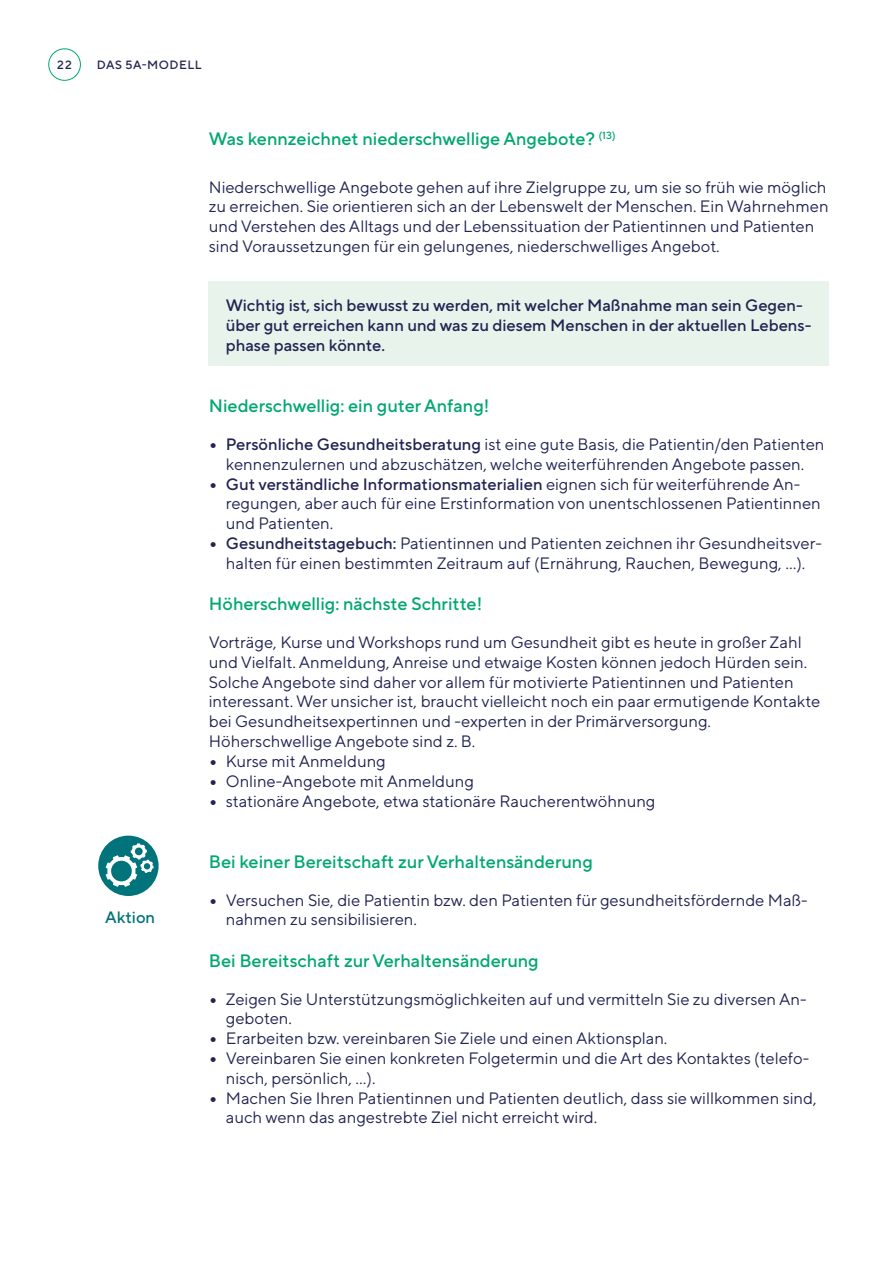
<style>
.page{position:relative;width:893px;height:1263px;background:#fff}
.page>*{position:absolute;margin:0;border:0;box-sizing:border-box;transform-origin:0 0}
.t1{font:500 18px "TT Norms Pro";color:#00a870}
.t2{font:16.5px/19.8px "TT Norms Pro";color:#222453}
.t3{font:500 16.5px/19.8px "TT Norms Pro";color:#222453}
.t4{font:500 16.5px "TT Norms Pro";color:#00747a}
.t5{font:500 12px "TT Norms Pro";letter-spacing:.04em;color:#222453}
.s1{font-weight:900}
.s2{font-weight:500}
</style>
<div class="page">
<div style="left:48px;top:48px;width:33px;height:33px;border:1px solid #00a870;border-radius:50%"></div>
<div style="left:209px;top:281px;width:620px;height:85px;background:#e7f3eb"></div>
<div style="left:98px;top:836px;width:61px;height:60px;background:#00747a;border-radius:50%"></div>
<svg style="left:106px;top:843px;width:48px;height:44px"></svg>
<p class="t5" style="left:57px;top:57px;width:17px">22</p>
<p class="t5" style="left:97px;top:57px;width:106px">DAS 5A-MODELL</p>
<p class="t1" style="left:209px;top:127px;width:408px">Was kennzeichnet niederschwellige Angebote? <sup>(13)</sup></p>
<p class="t2" style="left:209px;top:176px;width:621px">Niederschwellige Angebote gehen auf ihre Zielgruppe zu, um sie so früh wie möglich zu erreichen. Sie orientieren sich an der Lebenswelt der Menschen. Ein Wahrnehmen und Verstehen des Alltags und der Lebenssituation der Patientinnen und Patienten sind Voraussetzungen für ein gelungenes, niederschwelliges Angebot.</p>
<p class="t3" style="left:226px;top:295px;width:587px">Wichtig ist, sich bewusst zu werden, mit welcher Maßnahme man sein Gegen&shy;über gut erreichen kann und was zu diesem Menschen in der aktuellen Lebens&shy;phase passen könnte.</p>
<p class="t4" style="left:105px;top:906px;width:51px">Aktion</p>
<p class="t1" style="left:209px;top:394px;width:282px">Niederschwellig: ein guter Anfang!</p>
<p class="t2" style="left:209px;top:434px;width:617px;text-align:center"><span class="s1">•</span> <span class="s2">Persönliche Gesundheitsberatung</span> ist eine gute Basis, die Patientin/den Patienten kennenzulernen und abzuschätzen, welche weiterführenden Angebote passen.</p>
<p class="t2" style="left:226px;top:473px;width:596px;text-indent:-17px"><span class="s1">•</span> <span class="s2">Gut verständliche Informationsmaterialien</span> eignen sich für weiterführende An&shy;regungen, aber auch für eine Erstinformation von unentschlossenen Patientinnen und Patienten.</p>
<p class="t2" style="left:209px;top:533px;width:615px;text-align:center"><span class="s1">•</span> <span class="s2">Gesundheitstagebuch:</span> Patientinnen und Patienten zeichnen ihr Gesundheitsver&shy;halten für einen bestimmten Zeitraum auf (Ernährung, Rauchen, Bewegung, …).</p>
<p class="t1" style="left:209px;top:592px;width:275px">Höherschwellig: nächste Schritte!</p>
<p class="t2" style="left:209px;top:632px;width:613px">Vorträge, Kurse und Workshops rund um Gesundheit gibt es heute in großer Zahl und Vielfalt. Anmeldung, Anreise und etwaige Kosten können jedoch Hürden sein.<br>Solche Angebote sind daher vor allem für motivierte Patientinnen und Patienten interessant. Wer unsicher ist, braucht vielleicht noch ein paar ermutigende Kontakte bei Gesundheitsexpertinnen und -experten in der Primärversorgung.<br>Höherschwellige Angebote sind z. B.</p>
<p class="t2" style="left:209px;top:751px;width:178px"><span class="s1">•</span> Kurse mit Anmeldung</p>
<p class="t2" style="left:209px;top:770px;width:267px"><span class="s1">•</span> Online-Angebote mit Anmeldung</p>
<p class="t2" style="left:209px;top:790px;width:448px"><span class="s1">•</span> stationäre Angebote, etwa stationäre Raucherentwöhnung</p>
<p class="t1" style="left:209px;top:850px;width:386px">Bei keiner Bereitschaft zur Verhaltensänderung</p>
<p class="t2" style="left:226px;top:889px;width:583px;text-indent:-17px"><span class="s1">•</span> Versuchen Sie, die Patientin bzw. den Patienten für gesundheitsfördernde Maß&shy;nahmen zu sensibilisieren.</p>
<p class="t1" style="left:209px;top:949px;width:331px">Bei Bereitschaft zur Verhaltensänderung</p>
<p class="t2" style="left:226px;top:988px;width:582px;text-indent:-17px"><span class="s1">•</span> Zeigen Sie Unterstützungsmöglichkeiten auf und vermitteln Sie zu diversen An&shy;geboten.</p>
<p class="t2" style="left:209px;top:1028px;width:460px"><span class="s1">•</span> Erarbeiten bzw. vereinbaren Sie Ziele und einen Aktionsplan.</p>
<p class="t2" style="left:226px;top:1048px;width:585px;text-indent:-17px"><span class="s1">•</span> Vereinbaren Sie einen konkreten Folgetermin und die Art des Kontaktes (telefo&shy;nisch, persönlich, …).</p>
<p class="t2" style="left:226px;top:1087px;width:592px;text-indent:-17px"><span class="s1">•</span> Machen Sie Ihren Patientinnen und Patienten deutlich, dass sie willkommen sind, auch wenn das angestrebte Ziel nicht erreicht wird.</p>
</div>
